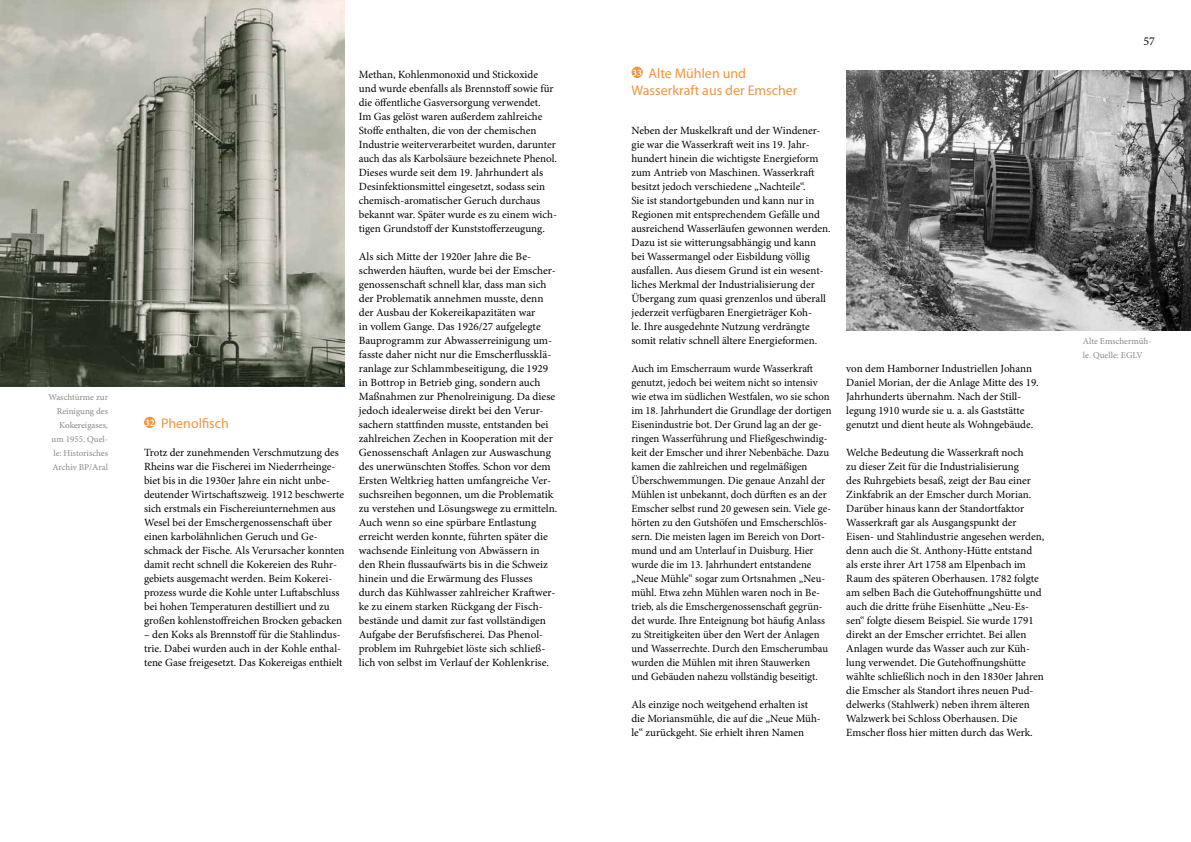
<style>
.page{position:relative;width:1191px;height:842px;background:#fff}
.page>*{position:absolute;margin:0;border:0;box-sizing:border-box;transform-origin:0 0}
.t1{font:14px/16.8px "Myriad Pro";color:#ef953f}
.t2{font:12px "Minion Pro";color:#000}
.t3{font:11px/14px "Minion Pro";color:#000}
.t4{font:700 10px "Minion Pro";color:#fff}
.t5{font:9px/14px "Minion Pro";color:#8c8986;text-align:right}
</style>
<div class="page">
<img style="left:0;top:0;width:345px;height:386px">
<img style="left:846px;top:71px;width:345px;height:259px">
<div style="left:144px;top:417px;width:11px;height:11px;background:#ef953f;border-radius:50%"></div>
<div style="left:631px;top:67px;width:12px;height:11px;background:#ef953f;border-radius:50%"></div>
<p class="t5" style="left:49px;top:390px;width:61px">Waschtürme zur<br>Reinigung des<br>Kokereigases, um 1955. Quel&shy;le: Historisches<br>Archiv BP/Aral</p>
<p class="t1" style="left:161px;top:415px;width:69px">Phenolfisch</p>
<p class="t3" style="left:144px;top:446px;width:202px">Trotz der zunehmenden Verschmutzung des Rheins war die Fischerei im Niederrheinge&shy;biet bis in die 1930er Jahre ein nicht unbe&shy;deutender Wirtschaftszweig. 1912 beschwerte sich erstmals ein Fischereiunternehmen aus Wesel bei der Emschergenossenschaft über einen karbolähnlichen Geruch und Ge&shy;schmack der Fische. Als Verursacher konnten damit recht schnell die Kokereien des Ruhr&shy;gebiets ausgemacht werden. Beim Kokerei&shy;prozess wurde die Kohle unter Luftabschluss bei hohen Temperaturen destilliert und zu großen kohlenstoffreichen Brocken gebacken</p>
<p class="t3" style="left:144px;top:628px;width:200px">– den Koks als Brennstoff für die Stahlindus&shy;trie. Dabei wurden auch in der Kohle enthal&shy;tene Gase freigesetzt. Das Kokereigas enthielt</p>
<p class="t4" style="left:145px;top:416px;width:11px">32</p>
<p class="t3" style="left:359px;top:68px;width:200px">Methan, Kohlenmonoxid und Stickoxide und wurde ebenfalls als Brennstoff sowie für die öffentliche Gasversorgung verwendet.<br>Im Gas gelöst waren außerdem zahlreiche Stoffe enthalten, die von der chemischen Industrie weiterverarbeitet wurden, darunter auch das als Karbolsäure bezeichnete Phenol.<br>Dieses wurde seit dem 19. Jahrhundert als Desinfektionsmittel eingesetzt, sodass sein chemisch-aromatischer Geruch durchaus bekannt war. Später wurde es zu einem wich&shy;tigen Grundstoff der Kunststofferzeugung.</p>
<p class="t3" style="left:359px;top:250px;width:200px">Als sich Mitte der 1920er Jahre die Be&shy;schwerden häuften, wurde bei der Emscher&shy;genossenschaft schnell klar, dass man sich der Problematik annehmen musste, denn der Ausbau der Kokereikapazitäten war<br>in vollem Gange. Das 1926/27 aufgelegte Bauprogramm zur Abwasserreinigung um&shy;fasste daher nicht nur die Emscherflussklä&shy;ranlage zur Schlammbeseitigung, die 1929 in Bottrop in Betrieb ging, sondern auch Maßnahmen zur Phenolreinigung. Da diese jedoch idealerweise direkt bei den Verur&shy;sachern stattfinden musste, entstanden bei zahlreichen Zechen in Kooperation mit der Genossenschaft Anlagen zur Auswaschung des unerwünschten Stoffes. Schon vor dem Ersten Weltkrieg hatten umfangreiche Ver&shy;suchsreihen begonnen, um die Problematik zu verstehen und Lösungswege zu ermitteln.<br>Auch wenn so eine spürbare Entlastung erreicht werden konnte, führten später die wachsende Einleitung von Abwässern in den Rhein flussaufwärts bis in die Schweiz hinein und die Erwärmung des Flusses durch das Kühlwasser zahlreicher Kraftwer&shy;ke zu einem starken Rückgang der Fisch&shy;bestände und damit zur fast vollständigen Aufgabe der Berufsfischerei. Das Phenol&shy;problem im Ruhrgebiet löste sich schließ&shy;lich von selbst im Verlauf der Kohlenkrise.</p>
<p class="t1" style="left:631px;top:65px;width:167px;text-indent:17px">Alte Mühlen und<br>Wasserkraft aus der Emscher</p>
<p class="t3" style="left:631px;top:124px;width:201px">Neben der Muskelkraft und der Windener&shy;gie war die Wasserkraft weit ins 19. Jahr&shy;hundert hinein die wichtigste Energieform zum Antrieb von Maschinen. Wasserkraft besitzt jedoch verschiedene „Nachteile“.<br>Sie ist standortgebunden und kann nur in Regionen mit entsprechendem Gefälle und ausreichend Wasserläufen gewonnen werden.<br>Dazu ist sie witterungsabhängig und kann bei Wassermangel oder Eisbildung völlig ausfallen. Aus diesem Grund ist ein wesent&shy;liches Merkmal der Industrialisierung der Übergang zum quasi grenzenlos und überall jederzeit verfügbaren Energieträger Koh-<br>le. Ihre ausgedehnte Nutzung verdrängte somit relativ schnell ältere Energieformen.</p>
<p class="t3" style="left:631px;top:362px;width:201px">Auch im Emscherraum wurde Wasserkraft genutzt, jedoch bei weitem nicht so intensiv wie etwa im südlichen Westfalen, wo sie schon im 18. Jahrhundert die Grundlage der dortigen Eisenindustrie bot. Der Grund lag an der ge&shy;ringen Wasserführung und Fließgeschwindig&shy;keit der Emscher und ihrer Nebenbäche. Dazu kamen die zahlreichen und regelmäßigen Überschwemmungen. Die genaue Anzahl der Mühlen ist unbekannt, doch dürften es an der Emscher selbst rund 20 gewesen sein. Viele ge&shy;hörten zu den Gutshöfen und Emscherschlös&shy;sern. Die meisten lagen im Bereich von Dort&shy;mund und am Unterlauf in Duisburg. Hier wurde die im 13. Jahrhundert entstandene „Neue Mühle“ sogar zum Ortsnahmen „Neu&shy;mühl. Etwa zehn Mühlen waren noch in Be&shy;trieb, als die Emschergenossenschaft gegrün&shy;det wurde. Ihre Enteignung bot häufig Anlass zu Streitigkeiten über den Wert der Anlagen und Wasserrechte. Durch den Emscherumbau wurden die Mühlen mit ihren Stauwerken<br>und Gebäuden nahezu vollständig beseitigt.</p>
<p class="t3" style="left:631px;top:698px;width:191px">Als einzige noch weitgehend erhalten ist die Moriansmühle, die auf die „Neue Müh&shy;le“ zurückgeht. Sie erhielt ihren Namen</p>
<p class="t4" style="left:632px;top:66px;width:11px">33</p>
<p class="t3" style="left:846px;top:362px;width:194px">von dem Hamborner Industriellen Johann Daniel Morian, der die Anlage Mitte des 19.<br>Jahrhunderts übernahm. Nach der Still&shy;legung 1910 wurde sie u. a. als Gaststätte genutzt und dient heute als Wohngebäude.</p>
<p class="t3" style="left:846px;top:446px;width:199px">Welche Bedeutung die Wasserkraft noch<br>zu dieser Zeit für die Industrialisierung<br>des Ruhrgebiets besaß, zeigt der Bau einer Zinkfabrik an der Emscher durch Morian.<br>Darüber hinaus kann der Standortfaktor Wasserkraft gar als Ausgangspunkt der Eisen- und Stahlindustrie angesehen werden, denn auch die St. Anthony-Hütte entstand als erste ihrer Art 1758 am Elpenbach im Raum des späteren Oberhausen. 1782 folgte am selben Bach die Gutehoffnungshütte und auch die dritte frühe Eisenhütte „Neu-Es&shy;sen“ folgte diesem Beispiel. Sie wurde 1791 direkt an der Emscher errichtet. Bei allen Anlagen wurde das Wasser auch zur Küh&shy;lung verwendet. Die Gutehoffnungshütte wählte schließlich noch in den 1830er Jahren die Emscher als Standort ihres neuen Pud&shy;delwerks (Stahlwerk) neben ihrem älteren Walzwerk bei Schloss Oberhausen. Die Emscher floss hier mitten durch das Werk.</p>
<p class="t2" style="left:1143px;top:33px;width:13px">57</p>
<p class="t5" style="left:1083px;top:334px;width:70px;text-align:left">Alte Emschermüh&shy;le. Quelle: EGLV</p>
</div>
